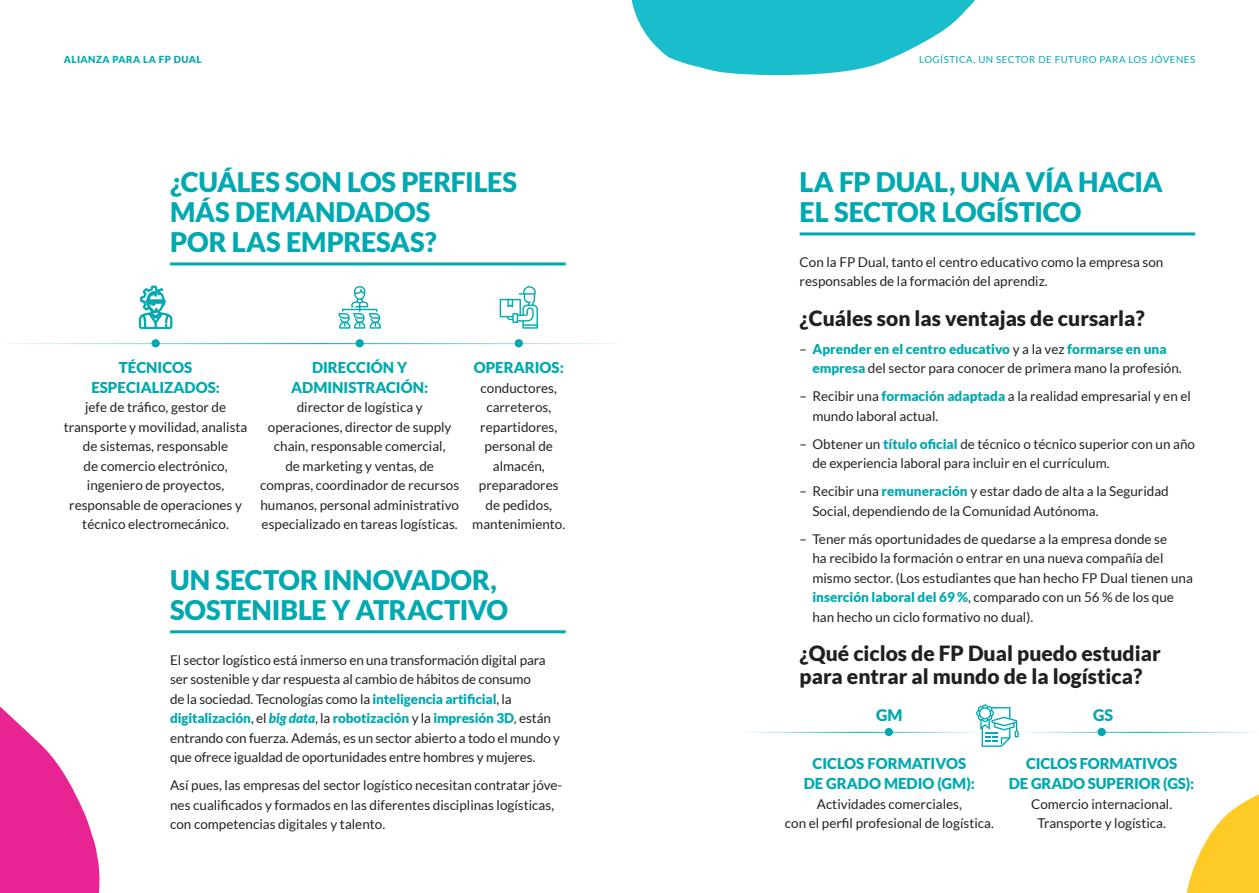
<style>
.page{position:relative;width:1259px;height:893px;background:#fff}
.page>*{position:absolute;margin:0;border:0;box-sizing:border-box;transform-origin:0 0}
.t1{font:900 27px/30px "Lato";letter-spacing:-.005em;color:#00a9b1}
.t2{font:900 21px/22.5px "Lato";color:#231f20}
.t3{font:900 15.9px "Lato";color:#00a9b1}
.t4{font:900 15px/20px "Lato";color:#00a9b1;text-align:center}
.t5{font:13.5px/19.5px "Lato";color:#242321}
.t6{font:9.75px "Lato";letter-spacing:.05em;color:#00a9b1}
.t7{font:900 9.75px "Lato";letter-spacing:.05em;color:#00a9b1}
.s1{font-weight:900;color:#00a9b1}
.s2{font-weight:900;font-style:italic;color:#00a9b1}
</style>
<div class="page">
<svg style="left:631px;top:0;width:344px;height:76px"></svg>
<svg style="left:0;top:706px;width:100px;height:187px"></svg>
<svg style="left:1186px;top:794px;width:73px;height:99px"></svg>
<hr style="left:170px;top:262px;width:396px;height:3px;background:#00a9b1">
<hr style="left:1016px;top:732px;width:243px;height:1px;background:#00a9b1">
<hr style="left:738px;top:732px;width:243px;height:1px;background:#00a9b1">
<div style="left:884px;top:728px;width:9px;height:8px;background:#00a9b1;border-radius:50%"></div>
<div style="left:1097px;top:728px;width:8px;height:8px;background:#00a9b1;border-radius:50%"></div>
<hr style="left:0;top:343px;width:629px;height:1px;background:#00a9b1">
<div style="left:151px;top:339px;width:9px;height:8px;background:#00a9b1;border-radius:50%"></div>
<svg style="left:139px;top:286px;width:33px;height:54px"></svg>
<div style="left:355px;top:339px;width:9px;height:8px;background:#00a9b1;border-radius:50%"></div>
<svg style="left:338px;top:286px;width:43px;height:43px"></svg>
<div style="left:515px;top:339px;width:8px;height:8px;background:#00a9b1;border-radius:50%"></div>
<svg style="left:500px;top:286px;width:38px;height:43px"></svg>
<hr style="left:170px;top:630px;width:396px;height:3px;background:#00a9b1">
<hr style="left:799px;top:232px;width:396px;height:3px;background:#00a9b1">
<svg style="left:976px;top:704px;width:42px;height:43px"></svg>
<p class="t7" style="left:64px;top:54px;width:139px">ALIANZA PARA LA FP DUAL</p>
<p class="t6" style="left:919px;top:54px;width:277px">LOGÍSTICA, UN SECTOR DE FUTURO PARA LOS JÓVENES</p>
<h1 class="t1" style="left:170px;top:166px;width:348px">¿CUÁLES SON LOS PERFILES<br>MÁS DEMANDADOS<br>POR LAS EMPRESAS?</h1>
<p class="t4" style="left:91px;top:358px;width:130px;line-height:19.5px">TÉCNICOS<br>ESPECIALIZADOS:</p>
<p class="t5" style="left:64px;top:398px;width:185px;text-align:center">jefe de tráfico, gestor de transporte y movilidad, analista de sistemas, responsable<br>de comercio electrónico, ingeniero de proyectos, responsable de operaciones y técnico electromecánico.</p>
<p class="t4" style="left:291px;top:358px;width:139px;line-height:19.5px">DIRECCIÓN Y<br>ADMINISTRACIÓN:</p>
<p class="t5" style="left:260px;top:398px;width:201px;text-align:center">director de logística y operaciones, director de supply chain, responsable comercial,<br>de marketing y ventas, de compras, coordinador de recursos humanos, personal administrativo especializado en tareas logísticas.</p>
<p class="t4" style="left:474px;top:357px;width:92px">OPERARIOS:</p>
<p class="t5" style="left:472px;top:378px;width:95px;text-align:center">conductores, carreteros, repartidores, personal de almacén, preparadores de pedidos, mantenimiento.</p>
<h1 class="t1" style="left:170px;top:564px;width:340px">UN SECTOR INNOVADOR,<br>SOSTENIBLE Y ATRACTIVO</h1>
<p class="t5" style="left:170px;top:650px;width:391px">El sector logístico está inmerso en una transformación digital para ser sostenible y dar respuesta al cambio de hábitos de consumo<br>de la sociedad. Tecnologías como la <span class="s1">inteligencia artificial</span>, la <span class="s1">digitalización</span>, el <span class="s2">big data</span>, la <span class="s1">robotización</span> y la <span class="s1">impresión 3D</span>, están entrando con fuerza. Además, es un sector abierto a todo el mundo y que ofrece igualdad de oportunidades entre hombres y mujeres.</p>
<p class="t5" style="left:170px;top:775px;width:393px">Así pues, las empresas del sector logístico necesitan contratar jóve&shy;nes cualificados y formados en las diferentes disciplinas logísticas, con competencias digitales y talento.</p>
<h1 class="t1" style="left:799px;top:166px;width:364px">LA FP DUAL, UNA VÍA HACIA<br>EL SECTOR LOGÍSTICO</h1>
<p class="t5" style="left:799px;top:252px;width:365px">Con la FP Dual, tanto el centro educativo como la empresa son responsables de la formación del aprendiz.</p>
<h2 class="t2" style="left:799px;top:306px;width:347px">¿Cuáles son las ventajas de cursarla?</h2>
<p class="t5" style="left:812px;top:339px;width:371px;text-indent:-13px">– <span class="s1">Aprender en el centro educativo</span> y a la vez <span class="s1">formarse en una empresa</span> del sector para conocer de primera mano la profesión.</p>
<p class="t5" style="left:812px;top:387px;width:380px;text-indent:-13px">– Recibir una <span class="s1">formación adaptada</span> a la realidad empresarial y en el mundo laboral actual.</p>
<p class="t5" style="left:812px;top:434px;width:384px;text-indent:-13px">– Obtener un <span class="s1">título oficial</span> de técnico o técnico superior con un año de experiencia laboral para incluir en el currículum.</p>
<p class="t5" style="left:812px;top:482px;width:358px;text-indent:-13px">– Recibir una <span class="s1">remuneración</span> y estar dado de alta a la Seguridad<br>Social, dependiendo de la Comunidad Autónoma.</p>
<p class="t5" style="left:812px;top:529px;width:382px;text-indent:-13px">– Tener más oportunidades de quedarse a la empresa donde se<br>ha recibido la formación o entrar en una nueva compañía del mismo sector. (Los estudiantes que han hecho FP Dual tienen una <span class="s1">inserción laboral del 69 %</span>, comparado con un 56 % de los que han hecho un ciclo formativo no dual).</p>
<h2 class="t2" style="left:799px;top:642px;width:363px">¿Qué ciclos de FP Dual puedo estudiar para entrar al mundo de la logística?</h2>
<p class="t3" style="left:876px;top:706px;width:28px">GM</p>
<p class="t3" style="left:1093px;top:706px;width:22px">GS</p>
<p class="t4" style="left:803px;top:754px;width:173px">CICLOS FORMATIVOS<br>DE GRADO MEDIO (GM):</p>
<p class="t5" style="left:785px;top:794px;width:210px;text-align:center">Actividades comerciales,<br>con el perfil profesional de logística.</p>
<p class="t4" style="left:1009px;top:754px;width:187px">CICLOS FORMATIVOS<br>DE GRADO SUPERIOR (GS):</p>
<p class="t5" style="left:1031px;top:794px;width:143px;text-align:center">Comercio internacional.<br>Transporte y logística.</p>
</div>
